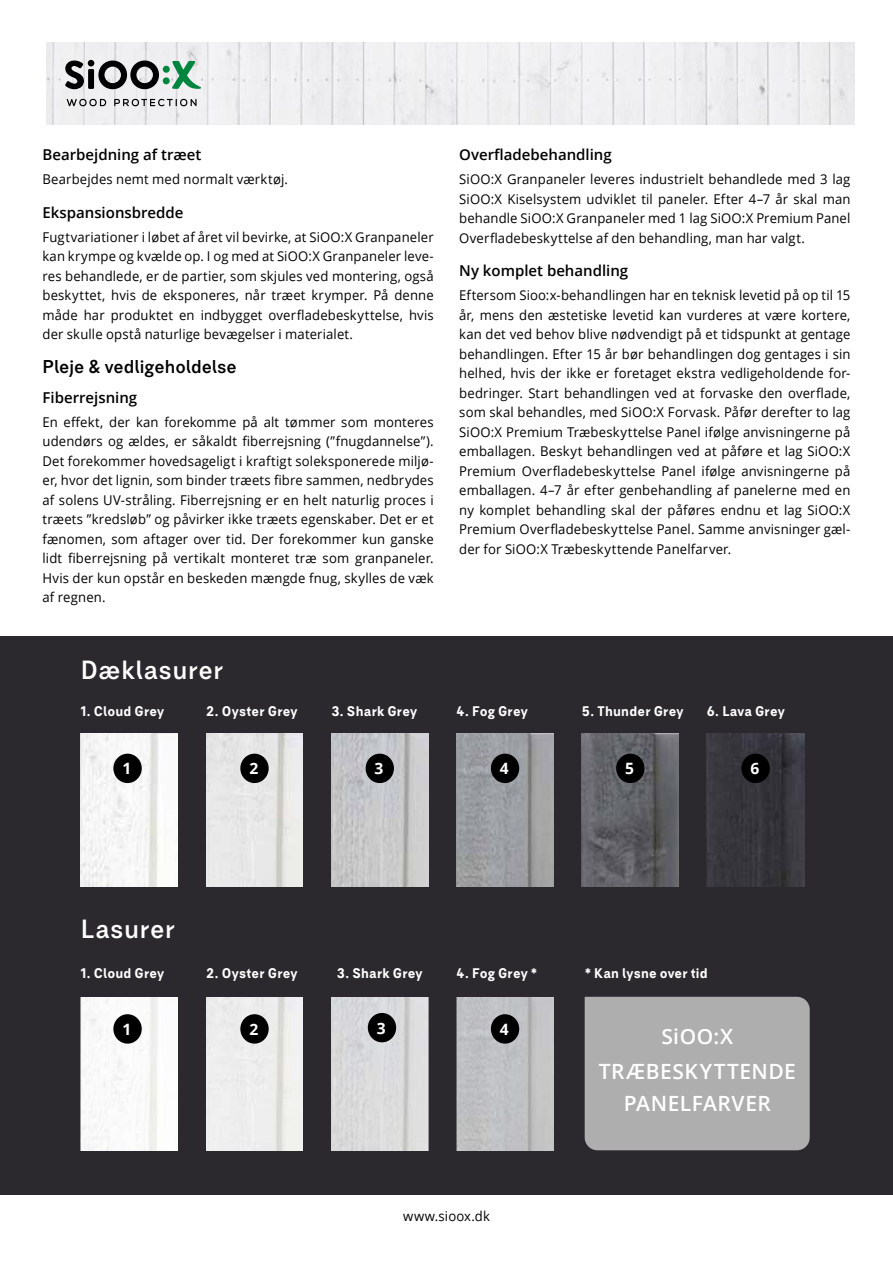
<style>
.page{position:relative;width:893px;height:1263px;background:#fff}
.page>*{position:absolute;margin:0;border:0;box-sizing:border-box;transform-origin:0 0}
.t1{font:700 25.5px "BC Falster Grotesk LM";letter-spacing:.02em;color:#fff}
.t2{font:600 21px/35.7px "Open Sans";letter-spacing:.025em;color:#fff;text-align:center}
.t3{font:700 18px "BC Falster Grotesk LM";color:#000}
.t4{font:700 15.6px "Open Sans";color:#fff}
.t5{font:600 15px "Open Sans";color:#000}
.t6{font:13.5px/19.5px "Open Sans";letter-spacing:.01em;color:#000;text-align:justify}
.t7{font:700 13.5px "BC Falster Grotesk RB";letter-spacing:.015em;color:#fff}
</style>
<div class="page">
<img style="left:47px;top:43px;width:808px;height:81px">
<svg style="left:65px;top:60px;width:136px;height:29px"></svg>
<svg style="left:67px;top:99px;width:39px;height:7px"></svg>
<svg style="left:114px;top:99px;width:83px;height:7px"></svg>
<div style="left:0;top:637px;width:893px;height:558px;background:#2c292e"></div>
<img style="left:81px;top:734px;width:97px;height:153px">
<img style="left:206px;top:734px;width:97px;height:153px">
<img style="left:331px;top:734px;width:97px;height:153px">
<img style="left:457px;top:734px;width:96px;height:153px">
<img style="left:582px;top:734px;width:97px;height:153px">
<img style="left:707px;top:734px;width:97px;height:153px">
<div style="left:113px;top:754px;width:29px;height:29px;background:#000;border-radius:50%"></div>
<div style="left:240px;top:754px;width:29px;height:29px;background:#000;border-radius:50%"></div>
<div style="left:366px;top:754px;width:28px;height:29px;background:#000;border-radius:50%"></div>
<div style="left:491px;top:754px;width:28px;height:29px;background:#000;border-radius:50%"></div>
<div style="left:616px;top:754px;width:28px;height:29px;background:#000;border-radius:50%"></div>
<div style="left:741px;top:754px;width:29px;height:29px;background:#000;border-radius:50%"></div>
<div style="left:585px;top:997px;width:225px;height:153px;background:#aeaeae"></div>
<img style="left:81px;top:997px;width:97px;height:153px">
<img style="left:206px;top:997px;width:97px;height:153px">
<img style="left:331px;top:997px;width:97px;height:153px">
<img style="left:457px;top:997px;width:96px;height:153px">
<div style="left:113px;top:1014px;width:29px;height:29px;background:#000;border-radius:50%"></div>
<div style="left:240px;top:1014px;width:29px;height:29px;background:#000;border-radius:50%"></div>
<div style="left:368px;top:1013px;width:28px;height:29px;background:#000;border-radius:50%"></div>
<div style="left:491px;top:1014px;width:28px;height:29px;background:#000;border-radius:50%"></div>
<p class="t5" style="left:43px;top:145px;width:160px">Bearbejdning af træet</p>
<p class="t6" style="left:43px;top:169px;width:247px">Bearbejdes nemt med normalt værktøj.</p>
<p class="t5" style="left:43px;top:202px;width:143px">Ekspansionsbredde</p>
<p class="t6" style="left:43px;top:227px;width:393px">Fugtvariationer i løbet af året vil bevirke, at SiOO:X Granpaneler kan krympe og kvælde op. I og med at SiOO:X Granpaneler leve&shy;res behandlede, er de partier, som skjules ved montering, også beskyttet, hvis de eksponeres, når træet krymper. På denne måde har produktet en indbygget overfladebeskyttelse, hvis der skulle opstå naturlige bevægelser i materialet.</p>
<h3 class="t3" style="left:43px;top:356px;width:196px">Pleje &amp; vedligeholdelse</h3>
<p class="t5" style="left:43px;top:387px;width:96px">Fiberrejsning</p>
<p class="t6" style="left:43px;top:412px;width:393px">En effekt, der kan forekomme på alt tømmer som monteres udendørs og ældes, er såkaldt fiberrejsning (”fnugdannelse”).<br>Det forekommer hovedsageligt i kraftigt soleksponerede miljø&shy;er, hvor det lignin, som binder træets fibre sammen, nedbrydes af solens UV-stråling. Fiberrejsning er en helt naturlig proces i træets ”kredsløb” og påvirker ikke træets egenskaber. Det er et fænomen, som aftager over tid. Der forekommer kun ganske lidt fiberrejsning på vertikalt monteret træ som granpaneler.<br>Hvis der kun opstår en beskeden mængde fnug, skylles de væk af regnen.</p>
<h1 class="t1" style="left:81px;top:654px;width:144px">Dæklasurer</h1>
<p class="t5" style="left:459px;top:145px;width:154px">Overfladebehandling</p>
<p class="t6" style="left:459px;top:169px;width:393px">SiOO:X Granpaneler leveres industrielt behandlede med 3 lag SiOO:X Kiselsystem udviklet til paneler. Efter 4–7 år skal man behandle SiOO:X Granpaneler med 1 lag SiOO:X Premium Panel Overfladebeskyttelse af den behandling, man har valgt.</p>
<p class="t5" style="left:459px;top:261px;width:171px">Ny komplet behandling</p>
<p class="t6" style="left:459px;top:285px;width:393px">Eftersom Sioo:x-behandlingen har en teknisk levetid på op til 15 år, mens den æstetiske levetid kan vurderes at være kortere, kan det ved behov blive nødvendigt på et tidspunkt at gentage behandlingen. Efter 15 år bør behandlingen dog gentages i sin helhed, hvis der ikke er foretaget ekstra vedligeholdende for&shy;bedringer. Start behandlingen ved at forvaske den overflade, som skal behandles, med SiOO:X Forvask. Påfør derefter to lag SiOO:X Premium Træbeskyttelse Panel ifølge anvisningerne på emballagen. Beskyt behandlingen ved at påføre et lag SiOO:X Premium Overfladebeskyttelse Panel ifølge anvisningerne på emballagen. 4–7 år efter genbehandling af panelerne med en ny komplet behandling skal der påføres endnu et lag SiOO:X Premium Overfladebeskyttelse Panel. Samme anvisninger gæl&shy;der for SiOO:X Træbeskyttende Panelfarver.</p>
<p class="t7" style="left:81px;top:703px;width:85px">1. Cloud Grey</p>
<p class="t7" style="left:206px;top:703px;width:93px">2. Oyster Grey</p>
<p class="t7" style="left:331px;top:703px;width:87px">3. Shark Grey</p>
<p class="t7" style="left:457px;top:703px;width:73px">4. Fog Grey</p>
<p class="t7" style="left:582px;top:703px;width:103px">5. Thunder Grey</p>
<p class="t7" style="left:707px;top:703px;width:80px">6. Lava Grey</p>
<p class="t4" style="left:122px;top:758px;width:10px">1</p>
<p class="t4" style="left:249px;top:758px;width:10px">2</p>
<p class="t4" style="left:375px;top:758px;width:10px">3</p>
<p class="t4" style="left:500px;top:758px;width:10px">4</p>
<p class="t4" style="left:625px;top:758px;width:10px">5</p>
<p class="t4" style="left:750px;top:758px;width:10px">6</p>
<h1 class="t1" style="left:81px;top:913px;width:96px">Lasurer</h1>
<p class="t7" style="left:81px;top:964px;width:85px">1. Cloud Grey</p>
<p class="t7" style="left:206px;top:964px;width:93px">2. Oyster Grey</p>
<p class="t7" style="left:337px;top:964px;width:87px">3. Shark Grey</p>
<p class="t7" style="left:457px;top:964px;width:82px">4. Fog Grey *</p>
<p class="t4" style="left:122px;top:1018px;width:10px">1</p>
<p class="t4" style="left:249px;top:1018px;width:10px">2</p>
<p class="t4" style="left:377px;top:1017px;width:10px">3</p>
<p class="t4" style="left:500px;top:1018px;width:10px">4</p>
<p class="t6" style="left:403px;top:1206px;width:88px">www.sioox.dk</p>
<p class="t7" style="left:585px;top:964px;width:125px">* Kan lysne over tid</p>
<h2 class="t2" style="left:599px;top:1018px;width:199px">SiOO:X<br>TRÆBESKYTTENDE</h2>
<h2 class="t2" style="left:624px;top:1085px;width:149px">PANELFARVER</h2>
</div>
